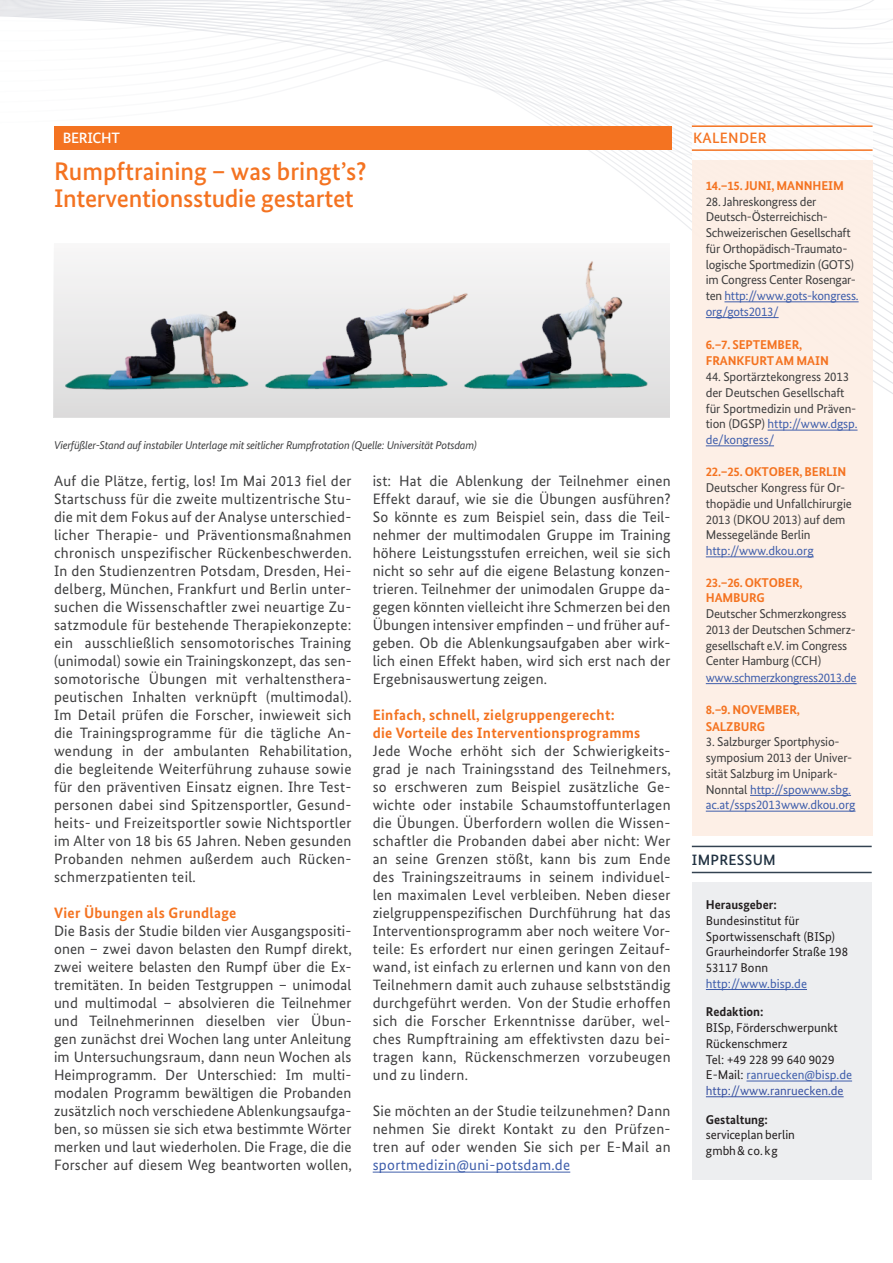
<style>
.page{position:relative;width:893px;height:1263px;background:#fff}
.page>*{position:absolute;margin:0;border:0;box-sizing:border-box;transform-origin:0 0}
.t1{font:500 25.5px/27px "Bundes Sans";letter-spacing:-.01em;color:#f47321}
.t2{font:15px/18px "Bundes Sans";letter-spacing:.02em;color:#3e3e3f;text-align:justify}
.t3{font:700 15px "Bundes Sans";letter-spacing:.02em;color:#f47321}
.t4{font:500 15px "Bundes Sans";letter-spacing:.02em;color:#213242}
.t5{font:500 15px "Bundes Sans";letter-spacing:.02em;color:#f47321}
.t6{font:500 15px "Bundes Sans";letter-spacing:-.02em;color:#fff}
.t7{font:12.75px/15.8px "Bundes Sans";letter-spacing:-.02em;color:#3e3e3f}
.t8{font:12.75px/15.8px "Bundes Sans";color:#231f20}
.t9{font:700 12.75px/16.5px "Bundes Sans";letter-spacing:-.01em;color:#f47321}
.t10{font:12.75px "Bundes Sans";color:#3f5eab}
.t11{font:700 12.75px "Bundes Sans";color:#231f20}
.t12{font:12.75px "Bundes Sans";color:#3a53a3}
.t13{font:italic 11.25px "Bundes Sans";letter-spacing:-.02em;color:#3e3e3f}
.s1{color:#3f5eab}
.s2{color:#231f20}
</style>
<div class="page">
<div style="left:54px;top:243px;width:615px;height:174px;background:linear-gradient(to bottom,#f7f7f7,#dcdcdc)"></div>
<svg style="left:254px;top:60px;width:639px;height:358px"></svg>
<svg style="left:0;top:0;width:893px;height:60px"></svg>
<div style="left:54px;top:126px;width:618px;height:24px;background:#f47321"></div>
<hr style="left:373px;top:1171px;width:197px;height:1px;background:#3f5eab">
<div style="left:692px;top:126px;width:181px;height:382px;background:#fff"></div>
<div style="left:692px;top:161px;width:181px;height:675px;background:#fdefe6"></div>
<hr style="left:724px;top:301px;width:135px;height:1px;background:#3f5eab">
<hr style="left:706px;top:317px;width:73px;height:1px;background:#3f5eab">
<hr style="left:768px;top:430px;width:89px;height:1px;background:#3f5eab">
<hr style="left:706px;top:445px;width:68px;height:1px;background:#3f5eab">
<hr style="left:706px;top:556px;width:108px;height:1px;background:#3f5eab">
<hr style="left:706px;top:683px;width:151px;height:1px;background:#3f5eab">
<hr style="left:750px;top:795px;width:101px;height:1px;background:#3f5eab">
<hr style="left:706px;top:811px;width:149px;height:1px;background:#3f5eab">
<hr style="left:692px;top:846px;width:180px;height:1px;background:#213242">
<hr style="left:692px;top:872px;width:180px;height:1px;background:#213242">
<div style="left:692px;top:882px;width:180px;height:298px;background:#edeef0"></div>
<hr style="left:706px;top:989px;width:101px;height:1px;background:#3f5eab">
<hr style="left:746px;top:1080px;width:106px;height:1px;background:#3f5eab">
<hr style="left:706px;top:1096px;width:138px;height:1px;background:#3a53a3">
<hr style="left:692px;top:125px;width:181px;height:2px;background:#f47321">
<hr style="left:692px;top:149px;width:181px;height:2px;background:#f47321">
<img style="left:63px;top:232px;width:591px;height:180px">
<p class="t6" style="left:63px;top:129px;width:59px">BERICHT</p>
<p class="t1" style="left:54px;top:157px;width:314px">Rumpftraining – was bringt’s?<br>Interventionsstudie gestartet</p>
<p class="t13" style="left:54px;top:438px;width:424px">Vierfüßler-Stand auf instabiler Unterlage mit seitlicher Rumpfrotation (Quelle: Universität Potsdam)</p>
<p class="t2" style="left:54px;top:472px;width:299px">Auf die Plätze, fertig, los! Im Mai 2013 fiel der Startschuss für die zweite multizentrische Stu&shy;die mit dem Fokus auf der Analyse unterschied&shy;licher Therapie- und Präventionsmaßnahmen chronisch unspezifischer Rückenbeschwerden.<br>In den Studienzentren Potsdam, Dresden, Hei&shy;delberg, München, Frankfurt und Berlin unter&shy;suchen die Wissenschaftler zwei neuartige Zu&shy;satzmodule für bestehende Therapiekonzepte: ein ausschließlich sensomotorisches Training (unimodal) sowie ein Trainingskonzept, das sen&shy;somotorische Übungen mit verhaltensthera&shy;peutischen Inhalten verknüpft (multimodal).<br>Im Detail prüfen die Forscher, inwieweit sich die Trainingsprogramme für die tägliche An&shy;wendung in der ambulanten Rehabilitation, die begleitende Weiterführung zuhause sowie für den präventiven Einsatz eignen. Ihre Test&shy;personen dabei sind Spitzensportler, Gesund&shy;heits- und Freizeitsportler sowie Nichtsportler im Alter von 18 bis 65 Jahren. Neben gesunden Probanden nehmen außerdem auch Rücken&shy;schmerzpatienten teil.</p>
<p class="t3" style="left:54px;top:904px;width:184px">Vier Übungen als Grundlage</p>
<p class="t2" style="left:54px;top:922px;width:299px">Die Basis der Studie bilden vier Ausgangspositi&shy;onen – zwei davon belasten den Rumpf direkt, zwei weitere belasten den Rumpf über die Ex&shy;tremitäten. In beiden Testgruppen – unimodal und multimodal – absolvieren die Teilnehmer und Teilnehmerinnen dieselben vier Übun&shy;gen zunächst drei Wochen lang unter Anleitung im Untersuchungsraum, dann neun Wochen als Heimprogramm. Der Unterschied: Im multi&shy;modalen Programm bewältigen die Probanden zusätzlich noch verschiedene Ablenkungsaufga&shy;ben, so müssen sie sich etwa bestimmte Wörter merken und laut wiederholen. Die Frage, die die Forscher auf diesem Weg beantworten wollen,</p>
<p class="t2" style="left:373px;top:472px;width:299px">ist: Hat die Ablenkung der Teilnehmer einen Effekt darauf, wie sie die Übungen ausführen?<br>So könnte es zum Beispiel sein, dass die Teil&shy;nehmer der multimodalen Gruppe im Training höhere Leistungsstufen erreichen, weil sie sich nicht so sehr auf die eigene Belastung konzen&shy;trieren. Teilnehmer der unimodalen Gruppe da&shy;gegen könnten vielleicht ihre Schmerzen bei den Übungen intensiver empfinden – und früher auf&shy;geben. Ob die Ablenkungsaufgaben aber wirk&shy;lich einen Effekt haben, wird sich erst nach der Ergebnisauswertung zeigen.</p>
<p class="t3" style="left:373px;top:706px;width:244px">Einfach, schnell, zielgruppengerecht:</p>
<p class="t3" style="left:373px;top:724px;width:269px">die Vorteile des Interventionsprogramms</p>
<p class="t2" style="left:373px;top:742px;width:300px">Jede Woche erhöht sich der Schwierigkeits&shy;grad je nach Trainingsstand des Teilnehmers, so erschweren zum Beispiel zusätzliche Ge&shy;wichte oder instabile Schaumstoffunterlagen die Übungen. Überfordern wollen die Wissen&shy;schaftler die Probanden dabei aber nicht: Wer an seine Grenzen stößt, kann bis zum Ende des Trainingszeitraums in seinem individuel&shy;len maximalen Level verbleiben. Neben dieser zielgruppenspezifischen Durchführung hat das Interventionsprogramm aber noch weitere Vor&shy;teile: Es erfordert nur einen geringen Zeitauf&shy;wand, ist einfach zu erlernen und kann von den Teilnehmern damit auch zuhause selbstständig durchgeführt werden. Von der Studie erhoffen sich die Forscher Erkenntnisse darüber, wel&shy;ches Rumpftraining am effektivsten dazu bei&shy;tragen kann, Rückenschmerzen vorzubeugen und zu lindern.</p>
<p class="t2" style="left:373px;top:1102px;width:299px">Sie möchten an der Studie teilzunehmen? Dann nehmen Sie direkt Kontakt zu den Prüfzen&shy;tren auf oder wenden Sie sich per E-Mail an <span class="s1">sportmedizin@uni-potsdam.de</span></p>
<p class="t5" style="left:693px;top:129px;width:75px">KALENDER</p>
<p class="t9" style="left:706px;top:177px;width:140px">14.–15. JUNI, MANNHEIM</p>
<p class="t7" style="left:706px;top:193px;width:154px">28. Jahreskongress der<br>Deutsch-Österreichisch-<br>Schweizerischen Gesellschaft für Orthopädisch-Traumato&shy;logische Sportmedizin (GOTS) im Congress Center Rosengar&shy;ten <span class="s1">http://www.gots-kongress. org/gots2013/</span></p>
<p class="t9" style="left:706px;top:336px;width:125px">6.–7. SEPTEMBER,<br>FRANKFURT AM MAIN</p>
<p class="t7" style="left:706px;top:369px;width:153px">44. Sportärztekongress 2013 der Deutschen Gesellschaft für Sportmedizin und Präven&shy;tion (DGSP) <span class="s1">http://www.dgsp. de/kongress/</span></p>
<p class="t9" style="left:706px;top:464px;width:142px">22.–25. OKTOBER, BERLIN</p>
<p class="t7" style="left:706px;top:480px;width:148px">Deutscher Kongress für Or&shy;thopädie und Unfallchirurgie<br>2013 (DKOU 2013) auf dem<br>Messegelände Berlin <span class="s1">http://www.dkou.org</span></p>
<p class="t9" style="left:706px;top:574px;width:98px;line-height:15.8px">23.–26. OKTOBER,<br>HAMBURG</p>
<p class="t7" style="left:706px;top:606px;width:152px">Deutscher Schmerzkongress<br>2013 der Deutschen Schmerz&shy;gesellschaft e.V. im Congress<br>Center Hamburg (CCH) <span class="s1">www.schmerzkongress2013.de</span></p>
<p class="t9" style="left:706px;top:701px;width:96px">8.–9. NOVEMBER,<br>SALZBURG</p>
<p class="t7" style="left:706px;top:734px;width:151px">3. Salzburger Sportphysio&shy;symposium 2013 der Univer&shy;sität Salzburg im Unipark-<br>Nonntal <span class="s1">http://spowww.sbg. ac.at/ssps2013www.dkou.org</span></p>
<p class="t4" style="left:692px;top:850px;width:85px">IMPRESSUM</p>
<p class="t11" style="left:706px;top:897px;width:72px">Herausgeber:</p>
<p class="t8" style="left:706px;top:912px;width:131px">Bundesinstitut für<br>Sportwissenschaft (BISp)</p>
<p class="t8" style="left:706px;top:944px;width:144px">Graurheindorfer Straße 198<br>53117 Bonn</p>
<p class="t10" style="left:706px;top:976px;width:103px">http://www.bisp.de</p>
<p class="t11" style="left:706px;top:1004px;width:59px">Redaktion:</p>
<p class="t8" style="left:706px;top:1020px;width:133px">BISp, Förderschwerpunkt<br>Rückenschmerz</p>
<p class="t8" style="left:706px;top:1051px;width:130px">Tel: +49 228 99 640 9029</p>
<p class="t10" style="left:706px;top:1067px;width:148px"><span class="s2">E-Mail:</span> ranruecken@bisp.de</p>
<p class="t12" style="left:706px;top:1083px;width:139px">http://www.ranruecken.de</p>
<p class="t11" style="left:706px;top:1111px;width:64px">Gestaltung:</p>
<p class="t8" style="left:706px;top:1127px;width:91px">serviceplan berlin</p>
<p class="t8" style="left:706px;top:1143px;width:73px">gmbh &amp; co. kg</p>
</div>
